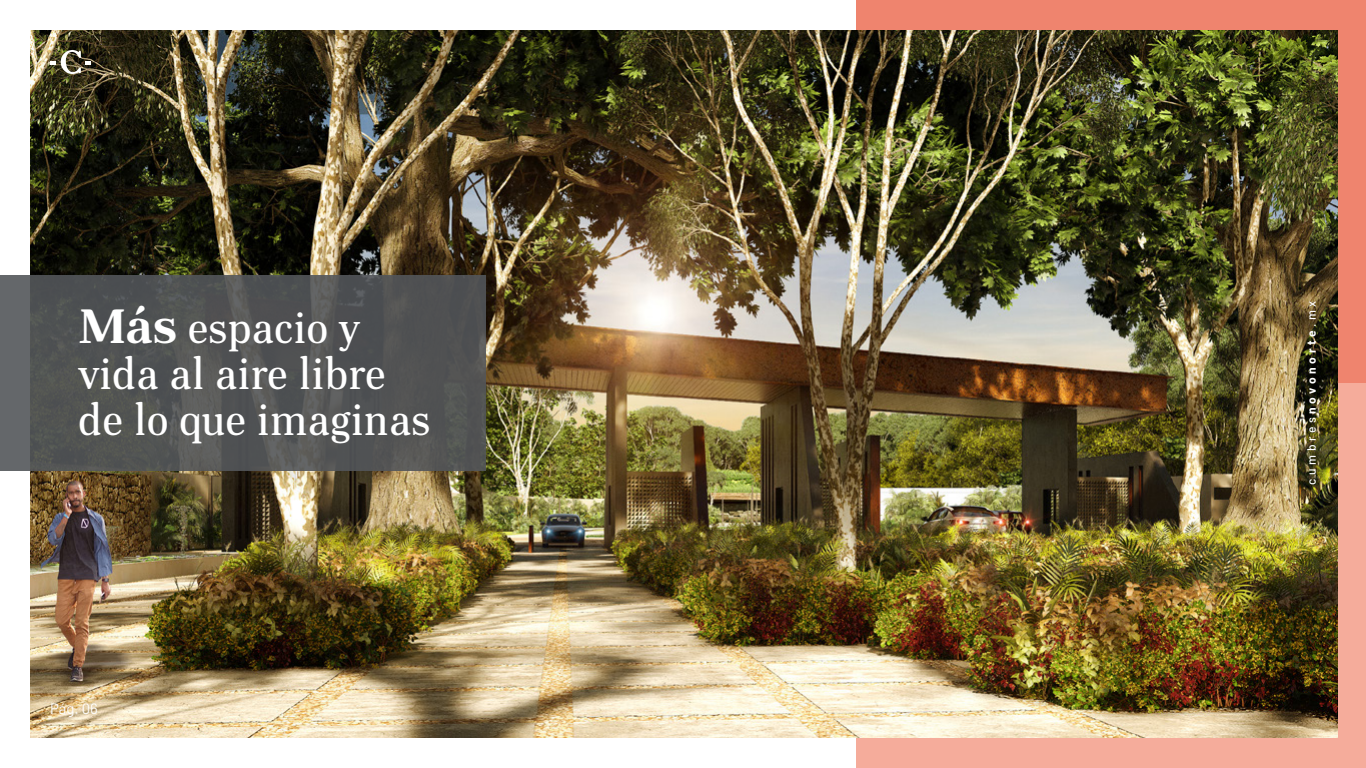
<style>
.page{position:relative;width:1366px;height:768px;background:#fff}
.page>*{position:absolute;margin:0;border:0;box-sizing:border-box;transform-origin:0 0}
.t1{font:42px/46px "Avila";color:#fff}
.t2{font:15px "Barlow";color:#fff}
.t3{font:500 12px "Barlow";letter-spacing:.3em;color:#fff}
.s1{font-weight:700;font-size:48px}
.s2{font-weight:700}
</style>
<div class="page">
<div style="left:857px;top:0;width:509px;height:384px;background:#ef846e"></div>
<div style="left:857px;top:384px;width:509px;height:384px;background:#f5ac9b"></div>
<img style="left:30px;top:30px;width:1308px;height:708px">
<svg style="left:0;top:275px;width:486px;height:195px;background:#535555"></svg>
<svg style="left:50px;top:50px;width:41px;height:24px"></svg>
<p class="t1" style="left:78px;top:304px;width:354px"><span class="s1">Más</span> espacio y vida al aire libre de lo que imaginas</p>
<p class="t3" style="left:1303px;top:485px;width:186px;rotate:-90deg">cumbres<span class="s2">novonorte</span>.mx</p>
<p class="t2" style="left:50px;top:698px;width:49px">Pág. 06</p>
</div>
